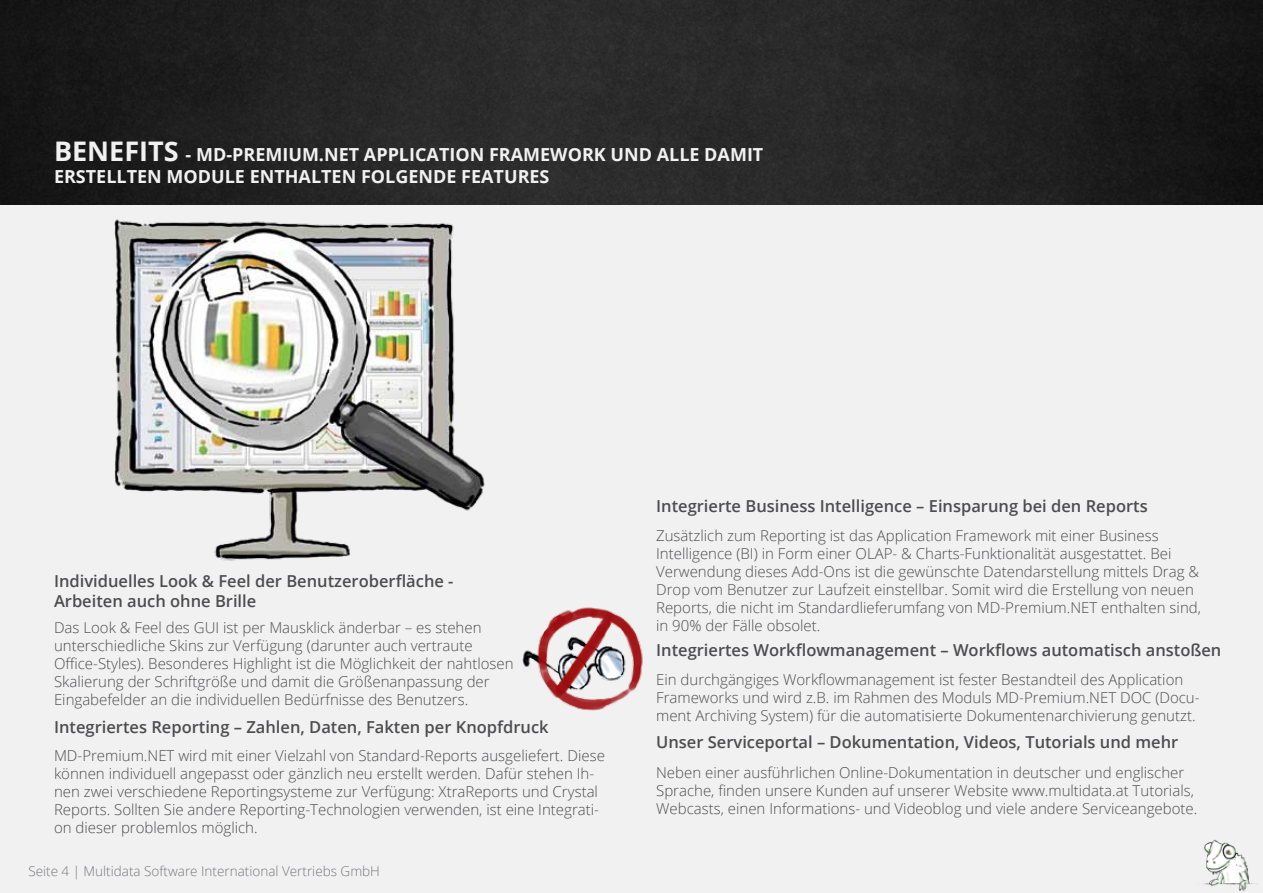
<style>
.page{position:relative;width:1263px;height:893px;background:#f1f1f2}
.page>*{position:absolute;margin:0;border:0;box-sizing:border-box;transform-origin:0 0}
.t1{font:700 18px/21.6px "Open Sans";color:#f1f1f2}
.t2{font:600 16.5px/19.8px "Open Sans";color:#4d4d4f}
.t3{font:300 15px/18px "Open Sans";color:#4d4d4f}
.t4{font:300 13.5px "Open Sans";color:#77787b}
.s1{font-size:27px}
</style>
<div class="page">
<img style="left:0;top:0;width:1263px;height:205px">
<img style="left:1197px;top:839px;width:61px;height:52px">
<img style="left:101px;top:200px;width:401px;height:361px">
<img style="left:522px;top:607px;width:121px;height:104px">
<p class="t1" style="left:54px;top:143px;width:711px"><span class="s1">BENEFITS</span> - MD-PREMIUM.NET APPLICATION FRAMEWORK UND ALLE DAMIT<br>ERSTELLTEN MODULE ENTHALTEN FOLGENDE FEATURES</p>
<p class="t2" style="left:54px;top:571px;width:401px">Individuelles Look &amp; Feel der Benutzeroberfläche -<br>Arbeiten auch ohne Brille</p>
<p class="t3" style="left:54px;top:618px;width:461px">Das Look &amp; Feel des GUI ist per Mausklick änderbar – es stehen unterschiedliche Skins zur Verfügung (darunter auch vertraute Office-Styles). Besonderes Highlight ist die Möglichkeit der nahtlosen Skalierung der Schriftgröße und damit die Größenanpassung der Eingabefelder an die individuellen Bedürfnisse des Benutzers.</p>
<p class="t2" style="left:54px;top:717px;width:496px">Integriertes Reporting – Zahlen, Daten, Fakten per Knopfdruck</p>
<p class="t3" style="left:54px;top:746px;width:552px">MD-Premium.NET wird mit einer Vielzahl von Standard-Reports ausgeliefert. Diese können individuell angepasst oder gänzlich neu erstellt werden. Dafür stehen Ih&shy;nen zwei verschiedene Reportingsysteme zur Verfügung: XtraReports und Crystal Reports. Sollten Sie andere Reporting-Technologien verwenden, ist eine Integrati&shy;on dieser problemlos möglich.</p>
<p class="t4" style="left:28px;top:862px;width:353px">Seite 4 | Multidata Software International Vertriebs GmbH</p>
<p class="t2" style="left:656px;top:496px;width:493px">Integrierte Business Intelligence – Einsparung bei den Reports</p>
<p class="t3" style="left:656px;top:526px;width:546px">Zusätzlich zum Reporting ist das Application Framework mit einer Business Intelligence (BI) in Form einer OLAP- &amp; Charts-Funktionalität ausgestattet. Bei Verwendung dieses Add-Ons ist die gewünschte Datendarstellung mittels Drag &amp; Drop vom Benutzer zur Laufzeit einstellbar. Somit wird die Erstellung von neuen Reports, die nicht im Standardlieferumfang von MD-Premium.NET enthalten sind, in 90% der Fälle obsolet.</p>
<p class="t2" style="left:656px;top:640px;width:567px">Integriertes Workflowmanagement – Workflows automatisch anstoßen</p>
<p class="t3" style="left:656px;top:670px;width:545px">Ein durchgängiges Workflowmanagement ist fester Bestandteil des Application<br>Frameworks und wird z.B. im Rahmen des Moduls MD-Premium.NET DOC (Docu&shy;ment Archiving System) für die automatisierte Dokumentenarchivierung genutzt.</p>
<p class="t2" style="left:656px;top:732px;width:524px">U nser Serviceportal – Dokumentation, Videos, Tutorials und mehr</p>
<p class="t3" style="left:656px;top:763px;width:543px">Neben einer ausführlichen Online-Dokumentation in deutscher und englischer<br>Sprache, finden unsere Kunden auf unserer Website www.multidata.at Tutorials,<br>Webcasts, einen Informations- und Videoblog und viele andere Serviceangebote.</p>
</div>
